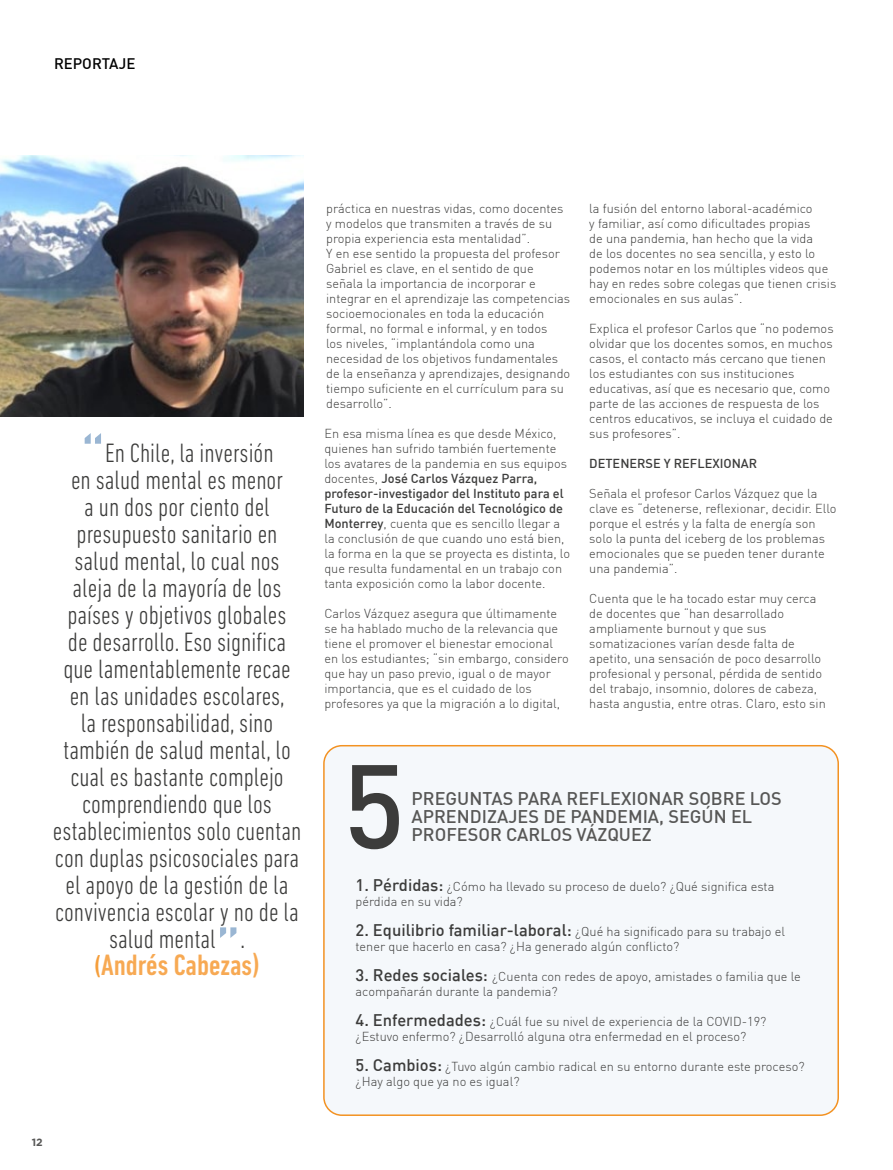
<style>
.page{position:relative;width:893px;height:1170px;background:#fff}
.page>*{position:absolute;margin:0;border:0;box-sizing:border-box;transform-origin:0 0}
.t1{font:500 condensed 30px "DIN Next LT Pro";color:#f7a953}
.t2{font:300 condensed 27px/27px "DIN Next LT Pro";color:#3c3c3b;text-align:center}
.t3{font:500 18px/18px "DIN";color:#575756}
.t4{font:500 15px "DIN";color:#000}
.t5{font:300 12.75px/15px "DIN";color:#3c3c3b}
.t6{font:500 12.75px "DIN";color:#3c3c3b}
.t7{font:700 10.5px "Gotham HTF";color:#575756}
.s1{font-family:"DIN";font-weight:500;font-stretch:normal;font-size:54px;color:#9ab6d3}
.s2{font-size:27px;color:#f59e3b}
.s3{font-weight:500}
.s4{font-weight:500;font-size:16.5px}
</style>
<div class="page">
<img style="left:0;top:155px;width:304px;height:261px">
<div style="left:324px;top:745px;width:514px;height:370px;background:#f5f8fb;border-radius:18px"></div>
<div style="left:323px;top:745px;width:516px;height:370px;border:2px solid #f39222;border-radius:18px"></div>
<svg style="left:350px;top:765px;width:49px;height:84px"></svg>
<p class="t4" style="left:54px;top:54px;width:83px">REPORTAJE</p>
<p class="t2" style="left:53px;top:438px;width:250px"><span class="s1">“</span>En Chile, la inversión<br>en salud mental es menor<br>a un dos por ciento del presupuesto sanitario en salud mental, lo cual nos aleja de la mayoría de los países y objetivos globales<br>de desarrollo. Eso significa que lamentablemente recae en las unidades escolares,<br>la responsabilidad, sino también de salud mental, lo cual es bastante complejo comprendiendo que los establecimientos solo cuentan con duplas psicosociales para el apoyo de la gestión de la convivencia escolar y no de la salud mental<span class="s1">”</span>.</p>
<h1 class="t1" style="left:94px;top:947px;width:168px"><span class="s2">(</span>Andrés Cabezas)</h1>
<p class="t7" style="left:32px;top:1135px;width:12px">12</p>
<p class="t5" style="left:326px;top:201px;width:246px">práctica en nuestras vidas, como docentes y modelos que transmiten a través de su propia experiencia esta mentalidad”.<br>Y en ese sentido la propuesta del profesor Gabriel es clave, en el sentido de que señala la importancia de incorporar e integrar en el aprendizaje las competencias socioemocionales en toda la educación formal, no formal e informal, y en todos<br>los niveles, “implantándola como una necesidad de los objetivos fundamentales de la enseñanza y aprendizajes, designando tiempo suficiente en el currículum para su desarrollo”.</p>
<p class="t5" style="left:324px;top:426px;width:247px">En esa misma línea es que desde México, quienes han sufrido también fuertemente los avatares de la pandemia en sus equipos docentes, <span class="s3">José Carlos Vázquez Parra, profesor-investigador del Instituto para el Futuro de la Educación del Tecnológico de Monterrey</span>, cuenta que es sencillo llegar a la conclusión de que cuando uno está bien, la forma en la que se proyecta es distinta, lo que resulta fundamental en un trabajo con tanta exposición como la labor docente.</p>
<p class="t5" style="left:324px;top:606px;width:246px">Carlos Vázquez asegura que últimamente se ha hablado mucho de la relevancia que tiene el promover el bienestar emocional en los estudiantes; “sin embargo, considero que hay un paso previo, igual o de mayor importancia, que es el cuidado de los profesores ya que la migración a lo digital,</p>
<p class="t5" style="left:589px;top:200px;width:249px">la fusión del entorno laboral-académico<br>y familiar, así como dificultades propias<br>de una pandemia, han hecho que la vida<br>de los docentes no sea sencilla, y esto lo podemos notar en los múltiples videos que hay en redes sobre colegas que tienen crisis emocionales en sus aulas”.</p>
<p class="t5" style="left:589px;top:320px;width:246px">Explica el profesor Carlos que “no podemos olvidar que los docentes somos, en muchos casos, el contacto más cercano que tienen los estudiantes con sus instituciones educativas, así que es necesario que, como parte de las acciones de respuesta de los centros educativos, se incluya el cuidado de sus profesores”.</p>
<p class="t6" style="left:589px;top:455px;width:169px">DETENERSE Y REFLEXIONAR</p>
<p class="t5" style="left:589px;top:485px;width:249px">Señala el profesor Carlos Vázquez que la clave es “detenerse, reflexionar, decidir. Ello porque el estrés y la falta de energía son solo la punta del iceberg de los problemas emocionales que se pueden tener durante una pandemia”.</p>
<p class="t5" style="left:589px;top:590px;width:238px">Cuenta que le ha tocado estar muy cerca de docentes que “han desarrollado ampliamente burnout y que sus somatizaciones varían desde falta de apetito, una sensación de poco desarrollo profesional y personal, pérdida de sentido del trabajo, insomnio, dolores de cabeza, hasta angustia, entre otras. Claro, esto sin</p>
<h3 class="t3" style="left:412px;top:789px;width:372px">PREGUNTAS PARA REFLEXIONAR SOBRE LOS<br>APRENDIZAJES DE PANDEMIA, SEGÚN EL<br>PROFESOR CARLOS VÁZQUEZ</h3>
<p class="t5" style="left:356px;top:879px;width:420px"><span class="s4">1. Pérdidas:</span> ¿Cómo ha llevado su proceso de duelo? ¿Qué significa esta pérdida en su vida?</p>
<p class="t5" style="left:356px;top:924px;width:431px"><span class="s4">2. Equilibrio familiar-laboral:</span> ¿Qué ha significado para su trabajo el tener que hacerlo en casa? ¿Ha generado algún conflicto?</p>
<p class="t5" style="left:356px;top:969px;width:447px"><span class="s4">3. Redes sociales:</span> ¿Cuenta con redes de apoyo, amistades o familia que le acompañarán durante la pandemia?</p>
<p class="t5" style="left:356px;top:1014px;width:412px"><span class="s4">4. Enfermedades:</span> ¿Cuál fue su nivel de experiencia de la COVID-19? ¿Estuvo enfermo? ¿Desarrolló alguna otra enfermedad en el proceso?</p>
<p class="t5" style="left:356px;top:1059px;width:450px"><span class="s4">5. Cambios:</span> ¿Tuvo algún cambio radical en su entorno durante este proceso? ¿Hay algo que ya no es igual?</p>
</div>
